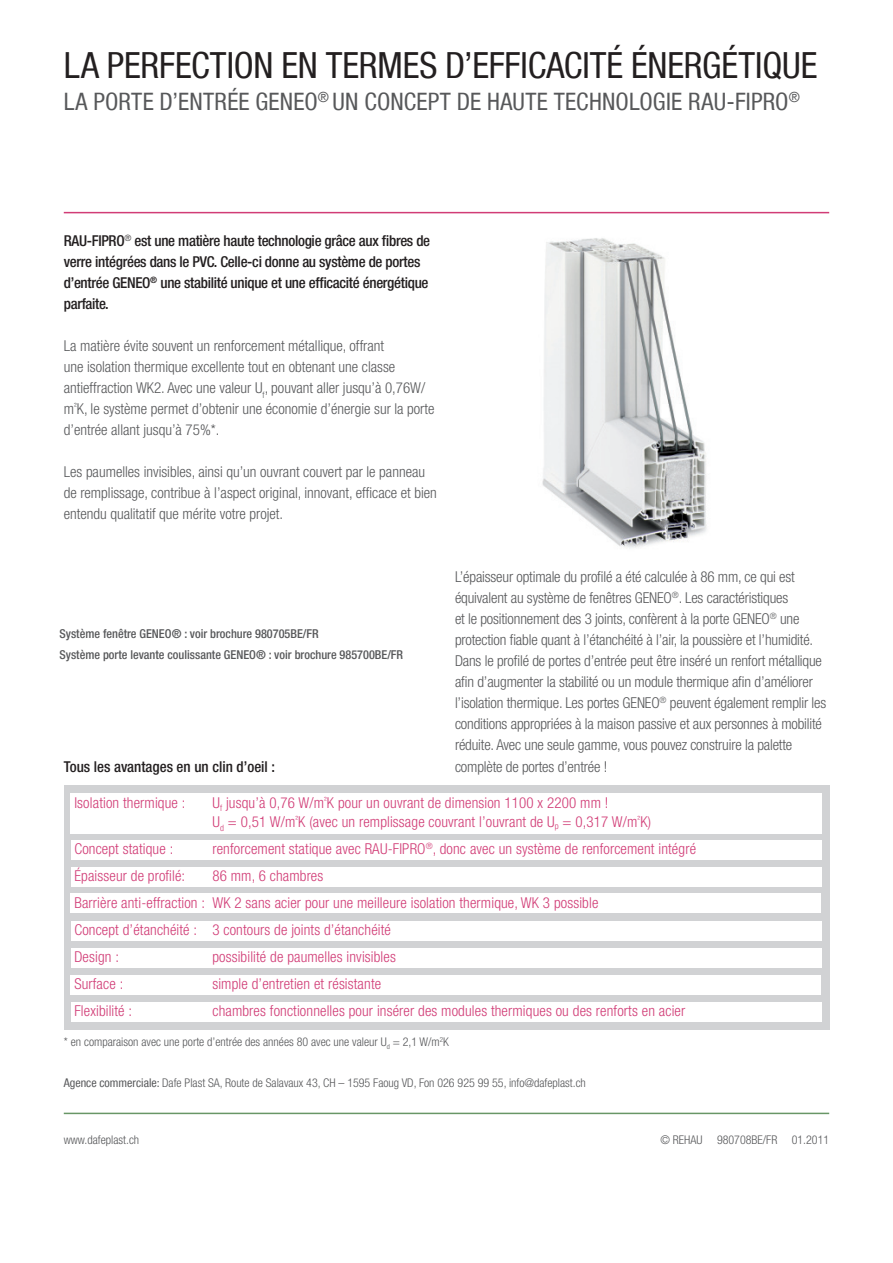
<style>
.page{position:relative;width:893px;height:1263px;background:#fff}
.page>*{position:absolute;margin:0;border:0;box-sizing:border-box;transform-origin:0 0}
.t1{font:condensed 36px "Helvetica Neue LT Com";letter-spacing:-.005em;color:#231f20}
.t2{font:condensed 24px "Helvetica Neue LT Com";letter-spacing:.01em;color:#57585a}
.t3{font:300 condensed 15px/21px "Helvetica Neue LT Com";letter-spacing:-.01em;color:#57585a}
.t4{font:300 condensed 15px "Helvetica Neue LT Com";letter-spacing:.01em;color:#d13c76}
.t5{font:500 condensed 15px/21px "Helvetica Neue LT Com";letter-spacing:-.02em;color:#231f20}
.t6{font:500 condensed 15px "Helvetica Neue LT Com";color:#231f20}
.t7{font:500 condensed 12.3px "Helvetica Neue LT Com";color:#57585a}
._4a__Marginalie_schw{font:300 condensed 12px "Helvetica Neue LT Com";color:#57585a}
.s1{font-weight:400}
</style>
<div class="page">
<hr style="left:64px;top:1113px;width:765px;height:1px;background:#689666">
<hr style="left:64px;top:212px;width:765px;height:1px;background:#d13c76">
<img style="left:542px;top:238px;width:165px;height:311px">
<div style="left:64px;top:786px;width:765px;height:244px;background:#d1d2d4"></div>
<div style="left:71px;top:793px;width:750px;height:40px;background:#fff"></div>
<div style="left:71px;top:894px;width:750px;height:19px;background:#fff"></div>
<div style="left:71px;top:840px;width:750px;height:20px;background:#fff"></div>
<div style="left:71px;top:867px;width:750px;height:19px;background:#fff"></div>
<div style="left:71px;top:1002px;width:750px;height:20px;background:#fff"></div>
<div style="left:71px;top:975px;width:750px;height:19px;background:#fff"></div>
<div style="left:71px;top:921px;width:750px;height:19px;background:#fff"></div>
<div style="left:71px;top:948px;width:750px;height:19px;background:#fff"></div>
<p class="t1" style="left:64px;top:44px;width:755px">LA PERFECTION EN TERMES D’EFFICACITÉ ÉNERGÉTIQUE</p>
<p class="t2" style="left:64px;top:87px;width:738px">LA PORTE D’ENTRÉE GENEO<sup>®</sup> UN CONCEPT DE HAUTE TECHNOLOGIE RAU-FIPRO<sup>®</sup></p>
<p class="t5" style="left:64px;top:230px;width:368px">RAU-FIPRO<sup>®</sup> est une matière haute technologie grâce aux fibres de verre intégrées dans le PVC. Celle-ci donne au système de portes d’entrée GENEO<sup>®</sup> une stabilité unique et une efficacité énergétique parfaite.</p>
<p class="t3" style="left:64px;top:336px;width:372px">La matière évite souvent un renforcement métallique, offrant<br>une isolation thermique excellente tout en obtenant une classe antieffraction WK2. Avec une valeur U<sub>f</sub>, pouvant aller jusqu’à 0,76W/ m<sup>²</sup>K, le système permet d’obtenir une économie d’énergie sur la porte d’entrée allant jusqu’à 75%*.</p>
<p class="t3" style="left:64px;top:462px;width:375px">Les paumelles invisibles, ainsi qu’un ouvrant couvert par le panneau de remplissage, contribue à l’aspect original, innovant, efficace et bien entendu qualitatif que mérite votre projet.</p>
<p class="t3" style="left:455px;top:567px;width:373px">L’épaisseur optimale du profilé a été calculée à 86 mm, ce qui est équivalent au système de fenêtres GENEO<sup>®</sup>. Les caractéristiques<br>et le positionnement des 3 joints, confèrent à la porte GENEO<sup>®</sup> une protection fiable quant à l’étanchéité à l’air, la poussière et l’humidité.<br>Dans le profilé de portes d’entrée peut être inséré un renfort métallique afin d’augmenter la stabilité ou un module thermique afin d’améliorer l’isolation thermique. Les portes GENEO<sup>®</sup> peuvent également remplir les conditions appropriées à la maison passive et aux personnes à mobilité réduite. Avec une seule gamme, vous pouvez construire la palette complète de portes d’entrée !</p>
<p class="t7" style="left:60px;top:627px;width:261px">Système fenêtre GENEO® : voir brochure 980705BE/FR</p>
<p class="t7" style="left:60px;top:648px;width:345px">Système porte levante coulissante GENEO® : voir brochure 985700BE/FR</p>
<p class="t6" style="left:64px;top:757px;width:213px">Tous les avantages en un clin d’oeil :</p>
<p class="t4" style="left:74px;top:793px;width:113px">Isolation thermique :</p>
<p class="t4" style="left:212px;top:793px;width:398px">U<sub>f</sub> jusqu’à 0,76 W/m<sup>²</sup>K pour un ouvrant de dimension 1100 x 2200 mm !</p>
<p class="t4" style="left:212px;top:813px;width:440px">U<sub>d</sub> = 0,51 W/m<sup>²</sup>K (avec un remplissage couvrant l’ouvrant de U<sub>p</sub> = 0,317 W/m<sup>²</sup>K)</p>
<p class="t4" style="left:74px;top:840px;width:100px">Concept statique :</p>
<p class="t4" style="left:212px;top:840px;width:485px">renforcement statique avec RAU-FIPRO<sup>®</sup>, donc avec un système de renforcement intégré</p>
<p class="t4" style="left:74px;top:867px;width:112px">Épaisseur de profilé:</p>
<p class="t4" style="left:212px;top:867px;width:112px">86 mm, 6 chambres</p>
<p class="t4" style="left:74px;top:894px;width:525px">Barrière anti-effraction : WK 2 sans acier pour une meilleure isolation thermique, WK 3 possible</p>
<p class="t4" style="left:74px;top:921px;width:318px">Concept d’étanchéité : 3 contours de joints d’étanchéité</p>
<p class="t4" style="left:74px;top:948px;width:46px">Design :</p>
<p class="t4" style="left:212px;top:948px;width:185px">possibilité de paumelles invisibles</p>
<p class="t4" style="left:74px;top:975px;width:50px">Surface :</p>
<p class="t4" style="left:212px;top:975px;width:170px">simple d’entretien et résistante</p>
<p class="t4" style="left:74px;top:1002px;width:59px">Flexibilité :</p>
<p class="t4" style="left:212px;top:1002px;width:474px">chambres fonctionnelles pour insérer des modules thermiques ou des renforts en acier</p>
<p class="_4a__Marginalie_schw" style="left:64px;top:1035px;width:386px">* en comparaison avec une porte d’entrée des années 80 avec une valeur U<sub>d</sub> = 2,1 W/m<sup>2</sup>K</p>
<p class="_4a__Marginalie_schw" style="left:64px;top:1075px;width:524px"><span class="s1">Agence commerciale:</span> Dafe Plast SA, Route de Salavaux 43, CH – 1595 Faoug VD, Fon 026 925 99 55, info@dafeplast.ch</p>
<p class="_4a__Marginalie_schw" style="left:64px;top:1133px;width:77px">www.dafeplast.ch</p>
<p class="_4a__Marginalie_schw" style="left:660px;top:1133px;width:170px">© REHAU 980708BE/FR 01.2011</p>
</div>
